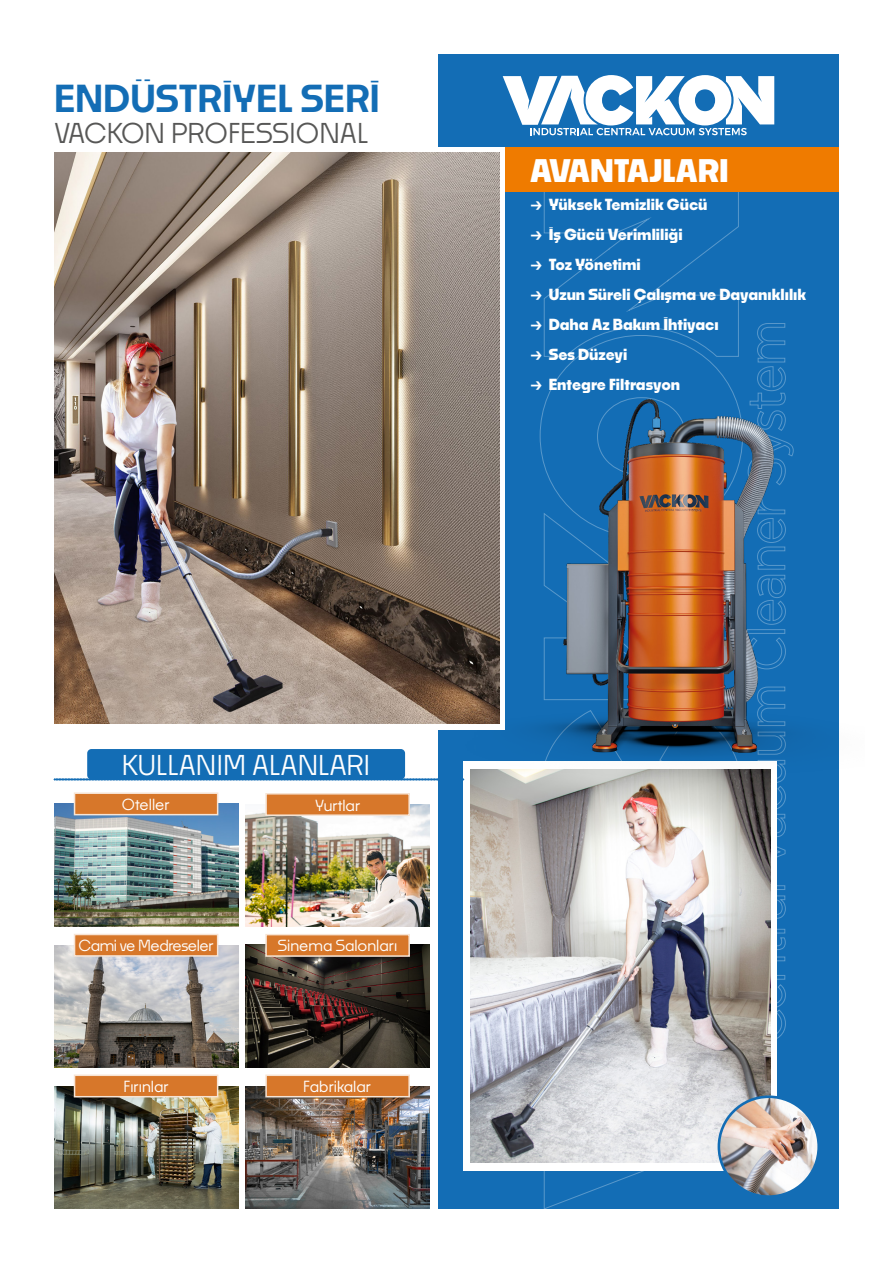
<style>
.page{position:relative;width:893px;height:1263px;background:#fff}
.page>*{position:absolute;margin:0;border:0;box-sizing:border-box;transform-origin:0 0}
.t1{font:600 36.45px "Noka";color:#136db5}
.t2{font:700 30.45px "Noka";color:#fff}
.t3{font:500 26.7px "Noka";color:#575756}
.t4{font:500 26.7px "Noka";color:#fff}
.t5{font:700 15px "Noka";color:#fff}
.t6{font:500 15px "Noka";color:#fff}
.t7{font:500 15px "Noka";letter-spacing:-.025em;color:#fff}
.s1{font-weight:600;font-size:17.25px}
</style>
<div class="page">
<div style="left:87px;top:749px;width:318px;height:30px;background:#136db5;border-radius:4px"></div>
<div style="left:438px;top:54px;width:401px;height:1155px;background:#136db5"></div>
<svg style="left:543px;top:192px;width:243px;height:1017px"></svg>
<div style="left:464px;top:761px;width:313px;height:410px;background:#fff"></div>
<img style="left:470px;top:797px;width:301px;height:365px">
<img style="left:719px;top:1097px;width:100px;height:99px;border-radius:50px">
<div style="left:718px;top:1095px;width:102px;height:103px;border:3px solid #136db5;border-radius:50%"></div>
<img style="left:246px;top:945px;width:184px;height:123px">
<div style="left:265px;top:934px;width:145px;height:23px;background:#d7772a;border:2px solid #f7e4d4"></div>
<img style="left:54px;top:945px;width:184px;height:123px">
<div style="left:74px;top:934px;width:144px;height:23px;background:#d7772a;border:2px solid #f7e4d4"></div>
<img style="left:54px;top:804px;width:184px;height:123px">
<div style="left:74px;top:792px;width:144px;height:23px;background:#d7772a;border:2px solid #f7e4d4"></div>
<img style="left:246px;top:1086px;width:184px;height:123px">
<div style="left:265px;top:1074px;width:145px;height:23px;background:#d7772a;border:2px solid #f7e4d4"></div>
<img style="left:54px;top:1086px;width:184px;height:123px">
<div style="left:74px;top:1074px;width:144px;height:23px;background:#d7772a;border:2px solid #f7e4d4"></div>
<img style="left:246px;top:804px;width:184px;height:123px">
<div style="left:265px;top:793px;width:145px;height:23px;background:#d7772a;border:2px solid #f7e4d4"></div>
<svg style="left:54px;top:778px;width:286px;height:2px"></svg>
<svg style="left:503px;top:75px;width:271px;height:60px"></svg>
<img style="left:340px;top:348px;width:446px;height:449px">
<img style="left:450px;top:400px;width:344px;height:367px">
<div style="left:494px;top:147px;width:345px;height:45px;background:#ef7b00"></div>
<div style="left:314px;top:147px;width:191px;height:582px;background:linear-gradient(to right,#fff,#fff)"></div>
<img style="left:54px;top:153px;width:445px;height:571px">
<h1 class="t1" style="left:54px;top:75px;width:328px">ENDÜSTRİYEL SERİ</h1>
<h3 class="t3" style="left:54px;top:117px;width:316px">VACKON PROFESSIONAL</h3>
<h2 class="t2" style="left:530px;top:151px;width:200px">AVANTAJLARI</h2>
<p class="t5" style="left:530px;top:195px;width:179px"><span class="s1">→</span> Yüksek Temizlik Gücü</p>
<p class="t5" style="left:530px;top:225px;width:154px"><span class="s1">→</span> İş Gücü Verimliliği</p>
<p class="t5" style="left:530px;top:255px;width:112px"><span class="s1">→</span> Toz Yönetimi</p>
<p class="t5" style="left:530px;top:285px;width:278px"><span class="s1">→</span> Uzun Süreli Çalışma ve Dayanıklılık</p>
<p class="t5" style="left:530px;top:315px;width:190px"><span class="s1">→</span> Daha Az Bakım İhtiyacı</p>
<p class="t5" style="left:530px;top:345px;width:99px"><span class="s1">→</span> Ses Düzeyi</p>
<p class="t5" style="left:530px;top:375px;width:152px"><span class="s1">→</span> Entegre Filtrasyon</p>
<h3 class="t4" style="left:122px;top:748px;width:250px">KULLANIM ALANLARI</h3>
<p class="t6" style="left:122px;top:795px;width:49px">Oteller</p>
<p class="t6" style="left:315px;top:796px;width:47px">Yurtlar</p>
<p class="t7" style="left:79px;top:936px;width:136px">Cami ve Medreseler</p>
<p class="t6" style="left:278px;top:936px;width:121px">Sinema Salonları</p>
<p class="t6" style="left:124px;top:1077px;width:47px">Fırınlar</p>
<p class="t6" style="left:303px;top:1077px;width:69px">Fabrikalar</p>
</div>
